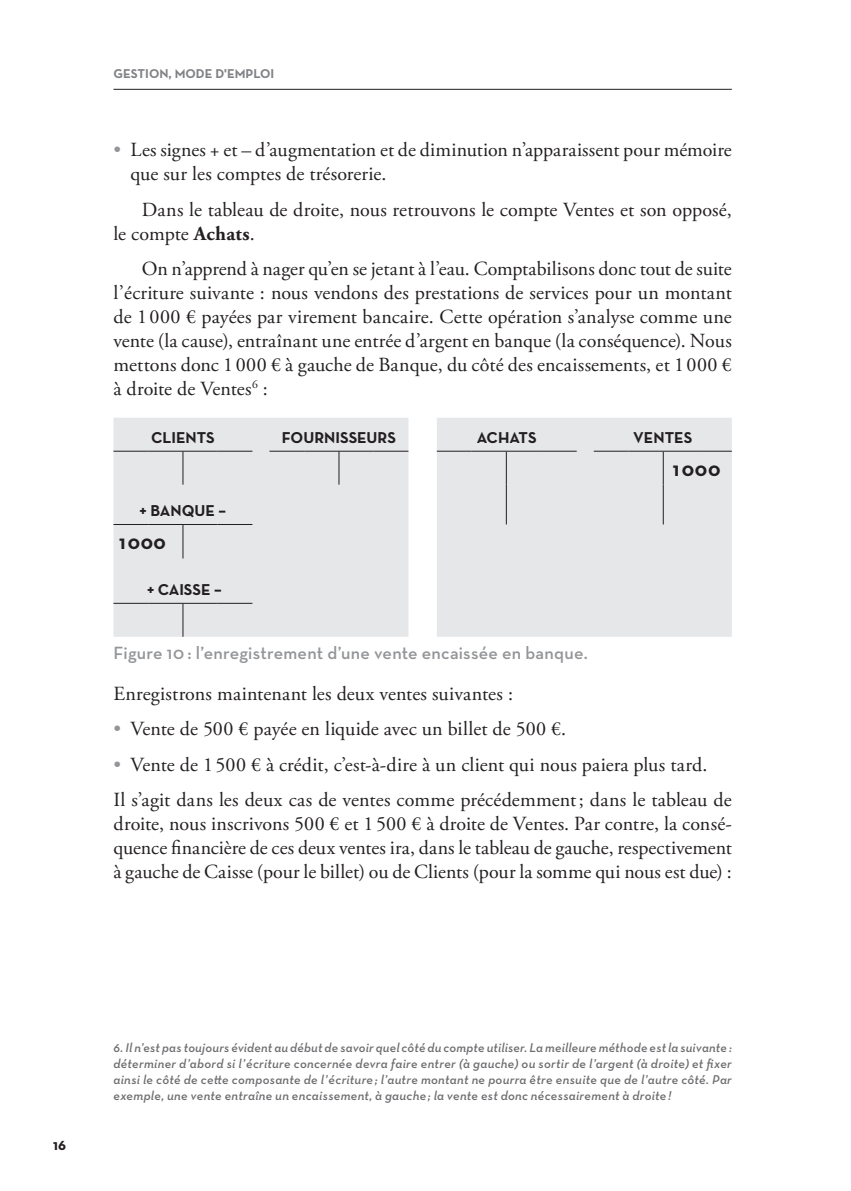
<style>
.page{position:relative;width:851px;height:1191px;background:#fff}
.page>*{position:absolute;margin:0;border:0;box-sizing:border-box;transform-origin:0 0}
.t1{font:20px/24px "Adobe Garamond Pro";color:#231f20}
.t2{font:700 20px "Neutraface Text";color:#231f20}
.t3{font:600 18px "Neutraface Text";letter-spacing:.01em;color:#939598}
.t4{font:700 16px "Neutraface Text";color:#231f20}
.t5{font:700 15px "Neutraface Text";color:#231f20}
.t6{font:italic 600 13px/16px "Neutraface Text";letter-spacing:.025em;color:#6c6d70;text-align:justify}
.t7{font:700 13px "Neutraface Text";color:#808285}
.s1{color:#939598}
.s2{font-weight:700}
</style>
<div class="page">
<div style="left:113px;top:418px;width:618px;height:219px;background:#e6e7e9"></div>
<hr style="left:183px;top:451px;width:35px;height:1px;background:#231f20">
<hr style="left:218px;top:451px;width:34px;height:1px;background:#231f20">
<hr style="left:113px;top:451px;width:35px;height:1px;background:#231f20">
<hr style="left:148px;top:451px;width:35px;height:1px;background:#231f20">
<hr style="left:182px;top:451px;width:1px;height:33px;background:#231f20">
<hr style="left:339px;top:451px;width:34px;height:1px;background:#231f20">
<hr style="left:373px;top:451px;width:35px;height:1px;background:#231f20">
<hr style="left:506px;top:451px;width:36px;height:1px;background:#231f20">
<hr style="left:542px;top:451px;width:34px;height:1px;background:#231f20">
<hr style="left:437px;top:451px;width:34px;height:1px;background:#231f20">
<hr style="left:471px;top:451px;width:35px;height:1px;background:#231f20">
<hr style="left:506px;top:451px;width:1px;height:33px;background:#231f20">
<hr style="left:663px;top:451px;width:35px;height:1px;background:#231f20">
<hr style="left:698px;top:451px;width:33px;height:1px;background:#231f20">
<hr style="left:593px;top:451px;width:35px;height:1px;background:#231f20">
<hr style="left:628px;top:451px;width:35px;height:1px;background:#231f20">
<hr style="left:662px;top:451px;width:1px;height:33px;background:#231f20">
<hr style="left:269px;top:451px;width:35px;height:1px;background:#231f20">
<hr style="left:304px;top:451px;width:35px;height:1px;background:#231f20">
<hr style="left:338px;top:451px;width:1px;height:33px;background:#231f20">
<hr style="left:183px;top:603px;width:35px;height:1px;background:#231f20">
<hr style="left:218px;top:603px;width:34px;height:1px;background:#231f20">
<hr style="left:113px;top:603px;width:35px;height:1px;background:#231f20">
<hr style="left:148px;top:603px;width:35px;height:1px;background:#231f20">
<hr style="left:182px;top:603px;width:1px;height:34px;background:#231f20">
<hr style="left:183px;top:524px;width:35px;height:1px;background:#231f20">
<hr style="left:218px;top:524px;width:34px;height:1px;background:#231f20">
<hr style="left:113px;top:524px;width:35px;height:1px;background:#231f20">
<hr style="left:148px;top:524px;width:35px;height:1px;background:#231f20">
<hr style="left:182px;top:525px;width:1px;height:33px;background:#231f20">
<svg style="left:506px;top:484px;width:1px;height:40px"></svg>
<svg style="left:662px;top:484px;width:1px;height:40px"></svg>
<hr style="left:113px;top:89px;width:618px;height:1px;background:#231f20">
<p class="t7" style="left:113px;top:65px;width:162px">GESTION, MODE D'EMPLOI</p>
<p class="t1" style="left:130px;top:139px;width:602px;text-indent:-17px"><span class="s1">•</span> Les signes + et – d’augmentation et de diminution n’apparaissent pour mémoire que sur les comptes de trésorerie.</p>
<p class="t1" style="left:113px;top:198px;width:619px;text-indent:28px">Dans le tableau de droite, nous retrouvons le compte Ventes et son opposé, le compte <span class="s2">Achats</span>.</p>
<p class="t1" style="left:113px;top:257px;width:619px;text-align:justify;text-indent:28px">On n’apprend à nager qu’en se jetant à l’eau. Comptabilisons donc tout de suite l’écriture suivante : nous vendons des prestations de services pour un montant de 1000 € payées par virement bancaire. Cette opération s’analyse comme une vente (la cause), entraînant une entrée d’argent en banque (la conséquence). Nous mettons donc 1000 € à gauche de Banque, du côté des encaissements, et 1000 € à droite de Ventes<sup>6</sup> :</p>
<p class="t4" style="left:151px;top:427px;width:65px">CLIENTS</p>
<p class="t4" style="left:282px;top:427px;width:116px">FOURNISSEURS</p>
<p class="t4" style="left:477px;top:427px;width:61px">ACHATS</p>
<p class="t4" style="left:633px;top:427px;width:60px">VENTES</p>
<p class="t2" style="left:672px;top:456px;width:49px">1000</p>
<p class="t4" style="left:140px;top:501px;width:88px">+ BANQUE –</p>
<p class="t2" style="left:119px;top:529px;width:48px">1000</p>
<p class="t4" style="left:147px;top:579px;width:76px">+ CAISSE –</p>
<p class="t3" style="left:113px;top:641px;width:475px">Figure 10 : l’enregistrement d’une vente encaissée en banque.</p>
<p class="t1" style="left:113px;top:682px;width:401px">Enregistrons maintenant les deux ventes suivantes :</p>
<p class="t1" style="left:113px;top:717px;width:454px"><span class="s1">•</span> Vente de 500 € payée en liquide avec un billet de 500 €.</p>
<p class="t1" style="left:113px;top:747px;width:619px;line-height:35.4px"><span class="s1">•</span> Vente de 1500 € à crédit, c’est-à-dire à un client qui nous paiera plus tard.<br>Il s’agit dans les deux cas de ventes comme précédemment; dans le tableau de</p>
<p class="t1" style="left:113px;top:812px;width:619px;text-align:justify">droite, nous inscrivons 500 € et 1500 € à droite de Ventes. Par contre, la consé&shy;quence financière de ces deux ventes ira, dans le tableau de gauche, respectivement à gauche de Caisse (pour le billet) ou de Clients (pour la somme qui nous est due) :</p>
<p class="t5" style="left:53px;top:1135px;width:14px">16</p>
<p class="t6" style="left:113px;top:1039px;width:620px">6. Il n’est pas toujours évident au début de savoir quel côté du compte utiliser. La meilleure méthode est la suivante : déterminer d’abord si l’écriture concernée devra faire entrer (à gauche) ou sortir de l’argent (à droite) et fixer ainsi le côté de cette composante de l’écriture; l’autre montant ne pourra être ensuite que de l’autre côté. Par exemple, une vente entraîne un encaissement, à gauche; la vente est donc nécessairement à droite!</p>
</div>
